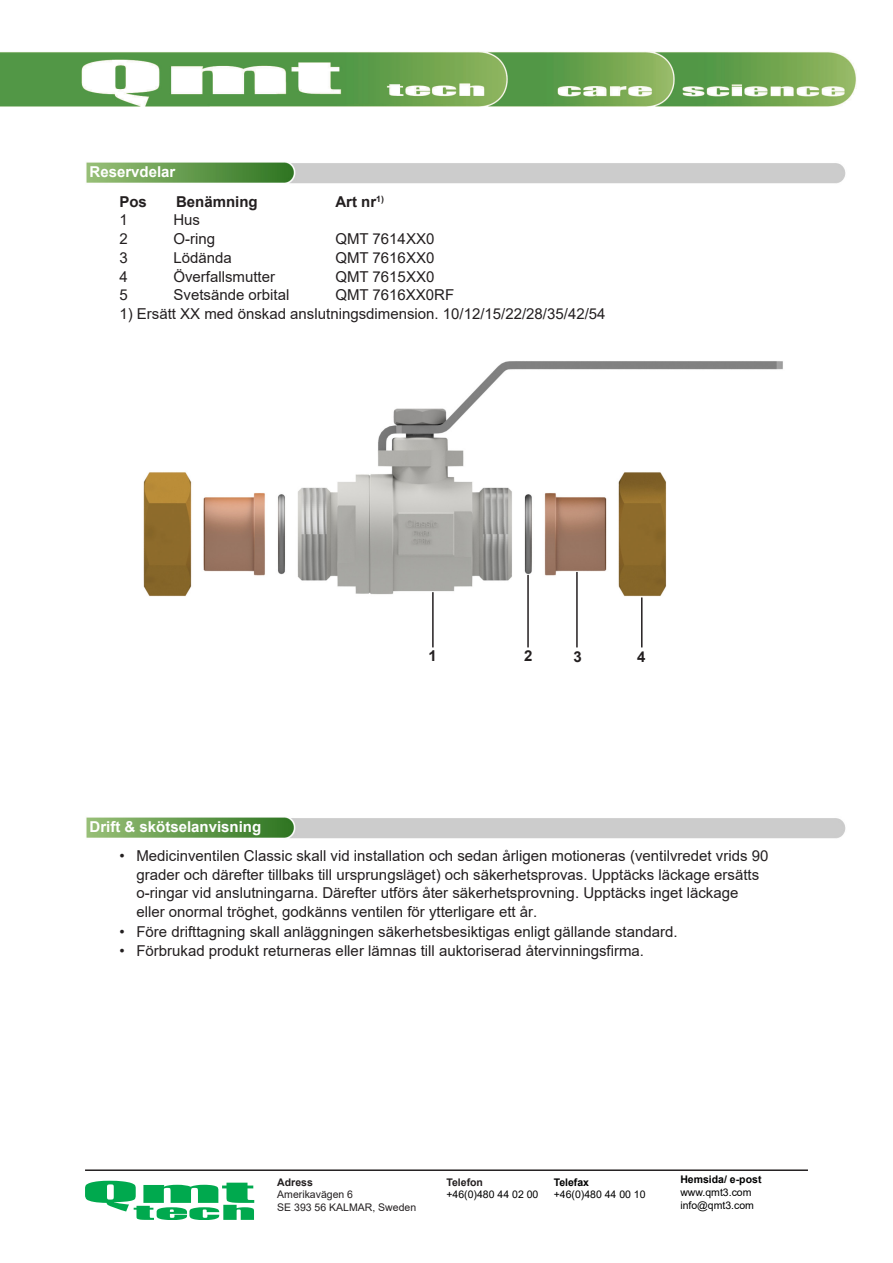
<style>
.page{position:relative;width:893px;height:1263px;background:#fff}
.page>*{position:absolute;margin:0;border:0;box-sizing:border-box;transform-origin:0 0}
.t1{font:15px/18.5px "Arial";color:#231f20}
.t2{font:700 15px "Arial";color:#fff}
.t3{font:700 15px "Arial";color:#231f20}
.t4{font:10.5px "Arial";color:#000}
.t5{font:10.5px "Arial";color:#231f20}
.t6{font:700 10.5px "Arial";color:#000}
.t7{font:700 10.5px "Arial";color:#231f20}
.s1{font-style:inherit}
</style>
<div class="page">
<img style="left:0;top:51px;width:856px;height:56px">
<hr style="left:85px;top:1169px;width:723px;height:2px;background:#231f20">
<svg style="left:85px;top:1181px;width:169px;height:38px"></svg>
<img style="left:143px;top:361px;width:640px;height:261px">
<img style="left:86px;top:162px;width:760px;height:22px">
<img style="left:86px;top:817px;width:760px;height:22px">
<hr style="left:432px;top:592px;width:2px;height:55px;background:#231f20">
<hr style="left:527px;top:575px;width:2px;height:72px;background:#231f20">
<hr style="left:576px;top:572px;width:2px;height:75px;background:#231f20">
<hr style="left:641px;top:597px;width:1px;height:50px;background:#231f20">
<p class="t2" style="left:90px;top:161px;width:87px">Reservdelar</p>
<p class="t3" style="left:119px;top:191px;width:29px">Pos</p>
<p class="t3" style="left:176px;top:191px;width:83px">Benämning</p>
<p class="t3" style="left:335px;top:191px;width:50px">Art nr<sup>1)</sup></p>
<p class="t1" style="left:119px;top:211px;width:10px">1</p>
<p class="t1" style="left:173px;top:211px;width:28px">Hus</p>
<p class="t1" style="left:119px;top:229px;width:10px">2</p>
<p class="t1" style="left:173px;top:229px;width:43px">O-ring</p>
<p class="t1" style="left:335px;top:229px;width:100px">QMT 7614XX0</p>
<p class="t1" style="left:119px;top:248px;width:10px">3</p>
<p class="t1" style="left:173px;top:248px;width:60px">Lödända</p>
<p class="t1" style="left:335px;top:248px;width:100px">QMT 7616XX0</p>
<p class="t1" style="left:119px;top:267px;width:10px">4</p>
<p class="t1" style="left:173px;top:267px;width:103px">Överfallsmutter</p>
<p class="t1" style="left:335px;top:267px;width:100px">QMT 7615XX0</p>
<p class="t1" style="left:119px;top:286px;width:10px">5</p>
<p class="t1" style="left:174px;top:286px;width:117px">Svetsände orbital</p>
<p class="t1" style="left:335px;top:286px;width:120px">QMT 7616XX0RF</p>
<p class="t1" style="left:119px;top:304px;width:488px">1) Ersätt XX med önskad anslutningsdimension. 10/12/15/22/28/35/42/54</p>
<p class="t2" style="left:90px;top:816px;width:173px">Drift &amp; skötselanvisning</p>
<p class="t3" style="left:428px;top:645px;width:10px">1</p>
<p class="t3" style="left:524px;top:645px;width:10px">2</p>
<p class="t3" style="left:573px;top:646px;width:10px">3</p>
<p class="t3" style="left:637px;top:646px;width:10px">4</p>
<p class="t1" style="left:136px;top:847px;width:634px;text-indent:-17px">• Medicinventilen Classic skall vid installation och sedan årligen motioneras <span class="s1">(ventilvredet vrids 90 grader och därefter tillbaks till ursprungsläget)</span> och säkerhetsprovas. Upptäcks läckage ersätts o-ringar vid anslutningarna. Därefter utförs åter säker<span class="s1">hetsprovning. Upptäcks inget läckage </span>eller onormal tröghet, godkänns ventilen för ytterligare ett år.</p>
<p class="t1" style="left:119px;top:922px;width:560px">• Före drifttagning skall anläggningen säkerhetsbesiktigas enligt gällande standard.</p>
<p class="t1" style="left:119px;top:941px;width:526px">• Förbrukad produkt returneras eller lämnas till auktoriserad återvinningsfirma.</p>
<p class="t7" style="left:277px;top:1174px;width:37px">Adress</p>
<p class="t5" style="left:277px;top:1187px;width:77px">Amerikavägen 6</p>
<p class="t5" style="left:277px;top:1200px;width:140px">SE 393 56 KALMAR, Sweden</p>
<p class="t7" style="left:446px;top:1174px;width:38px">Telefon</p>
<p class="t4" style="left:446px;top:1187px;width:93px">+46(0)480 44 02 00</p>
<p class="t6" style="left:554px;top:1174px;width:37px">Telefax</p>
<p class="t4" style="left:554px;top:1187px;width:93px">+46(0)480 44 00 10</p>
<p class="t6" style="left:680px;top:1172px;width:83px">Hemsida/ e-post</p>
<p class="t4" style="left:680px;top:1185px;width:73px">www.qmt3.com</p>
<p class="t4" style="left:680px;top:1198px;width:75px">info@qmt3.com</p>
</div>
